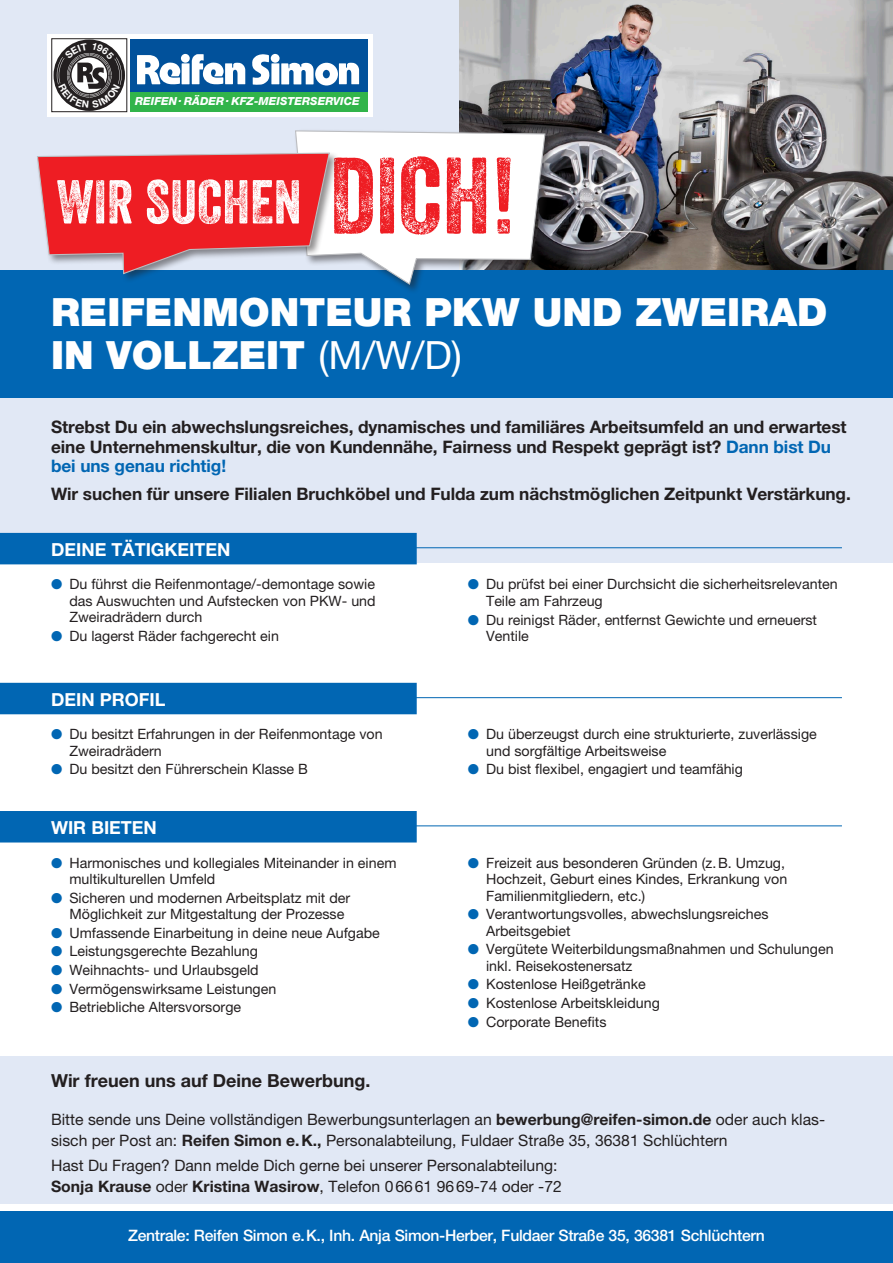
<style>
.page{position:relative;width:893px;height:1263px;background:#fff}
.page>*{position:absolute;margin:0;border:0;box-sizing:border-box;transform-origin:0 0}
.t1{font:900 39px/43.5px "Helvetica Neue LT Pro";color:#fff}
.t2{font:700 18px "Helvetica Neue LT Pro";color:#fff}
.t3{font:700 18px "Helvetica Neue LT Pro";color:#231f20}
.t4{font:700 17.25px/19.5px "Helvetica Neue LT Pro";letter-spacing:-.005em;color:#231f20}
.t5{font:15.75px/21px "Helvetica Neue LT Pro";color:#231f20}
.t6{font:500 15.75px "Helvetica Neue LT Pro";letter-spacing:-.02em;color:#fff}
.t7{font:14.25px/16.5px "Helvetica Neue LT Pro";color:#231f20}
.t8{font:italic 800 11.1px "Helvetica Neue LT Pro";color:#fff}
.s1{font-weight:400}
.s2{color:#0166b3}
.s3{font-weight:700}
</style>
<div class="page">
<div style="left:0;top:0;width:893px;height:1203px;background:#e1e8f5"></div>
<div style="left:0;top:563px;width:893px;height:492px;background:#fff"></div>
<div style="left:0;top:1212px;width:893px;height:51px;background:#0166b3"></div>
<div style="left:0;top:533px;width:417px;height:31px;background:#0166b3"></div>
<hr style="left:51px;top:547px;width:791px;height:1px;background:#0166b3">
<div style="left:0;top:683px;width:417px;height:31px;background:#0166b3"></div>
<hr style="left:51px;top:697px;width:791px;height:1px;background:#0166b3">
<img style="left:459px;top:0;width:434px;height:270px">
<div style="left:0;top:270px;width:893px;height:127px;background:#0166b3"></div>
<div style="left:294px;top:129px;width:262px;height:165px;background:#231f20;opacity:.5"></div>
<svg style="left:37px;top:130px;width:509px;height:156px"></svg>
<div style="left:47px;top:34px;width:326px;height:82px;background:#fff"></div>
<div style="left:130px;top:52px;width:238px;height:60px;background:#31b44a"></div>
<div style="left:130px;top:39px;width:238px;height:53px;background:#01519b"></div>
<svg style="left:137px;top:54px;width:108px;height:30px"></svg>
<svg style="left:252px;top:54px;width:107px;height:32px"></svg>
<div style="left:52px;top:39px;width:75px;height:73px;border:1px solid #231f20"></div>
<div style="left:0;top:811px;width:417px;height:31px;background:#0166b3"></div>
<hr style="left:51px;top:825px;width:791px;height:1px;background:#0166b3">
<svg style="left:54px;top:39px;width:71px;height:72px"></svg>
<p class="t8" style="left:135px;top:94px;width:226px">REIFEN . RÄDER . KFZ-MEISTERSERVICE</p>
<h1 class="t1" style="left:51px;top:290px;width:778px">REIFENMONTEUR PKW UND ZWEIRAD<br>IN VOLLZEIT <span class="s1">(M/W/D)</span></h1>
<p class="t4" style="left:51px;top:417px;width:797px">Strebst Du ein abwechslungsreiches, dynamisches und familiäres Arbeitsumfeld an und erwartest eine Unternehmenskultur, die von Kundennähe, Fairness und Respekt geprägt ist? <span class="s2">Dann bist Du bei uns genau richtig!</span></p>
<p class="t4" style="left:51px;top:484px;width:801px">Wir suchen für unsere Filialen Bruchköbel und Fulda zum nächstmöglichen Zeitpunkt Verstärkung.</p>
<p class="t2" style="left:51px;top:538px;width:181px">DEINE TÄTIGKEITEN</p>
<p class="t7" style="left:69px;top:576px;width:308px;text-align:justify;text-indent:-18px"><span class="s2">●</span> Du führst die Reifenmontage/-demontage sowie das Auswuchten und Aufstecken von PKW- und Zweiradrädern durch</p>
<p class="t7" style="left:51px;top:627px;width:229px"><span class="s2">●</span> Du lagerst Räder fachgerecht ein</p>
<p class="t2" style="left:51px;top:688px;width:116px">DEIN PROFIL</p>
<p class="t7" style="left:69px;top:726px;width:315px;text-indent:-18px"><span class="s2">●</span> Du besitzt Erfahrungen in der Reifenmontage von<br>Zweiradrädern</p>
<p class="t7" style="left:51px;top:761px;width:258px"><span class="s2">●</span> Du besitzt den Führerschein Klasse B</p>
<p class="t2" style="left:51px;top:816px;width:107px">WIR BIETEN</p>
<p class="t7" style="left:69px;top:854px;width:329px;text-indent:-18px"><span class="s2">●</span> Harmonisches und kollegiales Miteinander in einem multikulturellen Umfeld</p>
<p class="t7" style="left:69px;top:889px;width:282px;text-indent:-18px"><span class="s2">●</span> Sicheren und modernen Arbeitsplatz mit der<br>Möglichkeit zur Mitgestaltung der Prozesse</p>
<p class="t7" style="left:51px;top:924px;width:330px"><span class="s2">●</span> Umfassende Einarbeitung in deine neue Aufgabe</p>
<p class="t7" style="left:51px;top:943px;width:208px"><span class="s2">●</span> Leistungsgerechte Bezahlung</p>
<p class="t7" style="left:51px;top:961px;width:209px"><span class="s2">●</span> Weihnachts- und Urlaubsgeld</p>
<p class="t7" style="left:51px;top:980px;width:227px"><span class="s2">●</span> Vermögenswirksame Leistungen</p>
<p class="t7" style="left:51px;top:999px;width:192px"><span class="s2">●</span> Betriebliche Altersvorsorge</p>
<p class="t7" style="left:486px;top:576px;width:353px;text-indent:-18px"><span class="s2">●</span> Du prüfst bei einer Durchsicht die sicherheitsrelevanten<br>Teile am Fahrzeug</p>
<p class="t7" style="left:486px;top:611px;width:332px;text-indent:-18px"><span class="s2">●</span> Du reinigst Räder, entfernst Gewichte und erneuerst<br>Ventile</p>
<p class="t7" style="left:486px;top:726px;width:332px;text-indent:-18px"><span class="s2">●</span> Du überzeugst durch eine strukturierte, zuverlässige und sorgfältige Arbeitsweise</p>
<p class="t7" style="left:468px;top:761px;width:277px"><span class="s2">●</span> Du bist flexibel, engagiert und teamfähig</p>
<p class="t7" style="left:486px;top:854px;width:303px;text-indent:-18px"><span class="s2">●</span> Freizeit aus besonderen Gründen (z.B. Umzug,<br>Hochzeit, Geburt eines Kindes, Erkrankung von<br>Familienmitgliedern, etc.)</p>
<p class="t7" style="left:486px;top:906px;width:284px;text-indent:-18px"><span class="s2">●</span> Verantwortungsvolles, abwechslungsreiches<br>Arbeitsgebiet</p>
<p class="t7" style="left:486px;top:941px;width:349px;text-indent:-18px"><span class="s2">●</span> Vergütete Weiterbildungsmaßnahmen und Schulungen inkl. Reisekostenersatz</p>
<p class="t7" style="left:468px;top:976px;width:180px"><span class="s2">●</span> Kostenlose Heißgetränke</p>
<p class="t7" style="left:468px;top:994px;width:194px"><span class="s2">●</span> Kostenlose Arbeitskleidung</p>
<p class="t7" style="left:468px;top:1013px;width:140px"><span class="s2">●</span> Corporate Benefits</p>
<p class="t3" style="left:51px;top:1070px;width:321px">Wir freuen uns auf Deine Bewerbung.</p>
<p class="t5" style="left:51px;top:1109px;width:776px">Bitte sende uns Deine vollständigen Bewerbungsunterlagen an <span class="s3">bewerbung@reifen-simon.de</span> oder auch klas&shy;sisch per Post an: <span class="s3">Reifen Simon e.K.,</span> Personalabteilung, Fuldaer Straße 35, 36381 Schlüchtern</p>
<p class="t5" style="left:51px;top:1155px;width:512px">Hast Du Fragen? Dann melde Dich gerne bei unserer Personalabteilung:<br><span class="s3">Sonja Krause</span> oder <span class="s3">Kristina Wasirow</span>, Telefon 06661 9669-74 oder -72</p>
<p class="t6" style="left:128px;top:1226px;width:638px">Zentrale: Reifen Simon e.K., Inh. Anja Simon-Herber, Fuldaer Straße 35, 36381 Schlüchtern</p>
</div>
